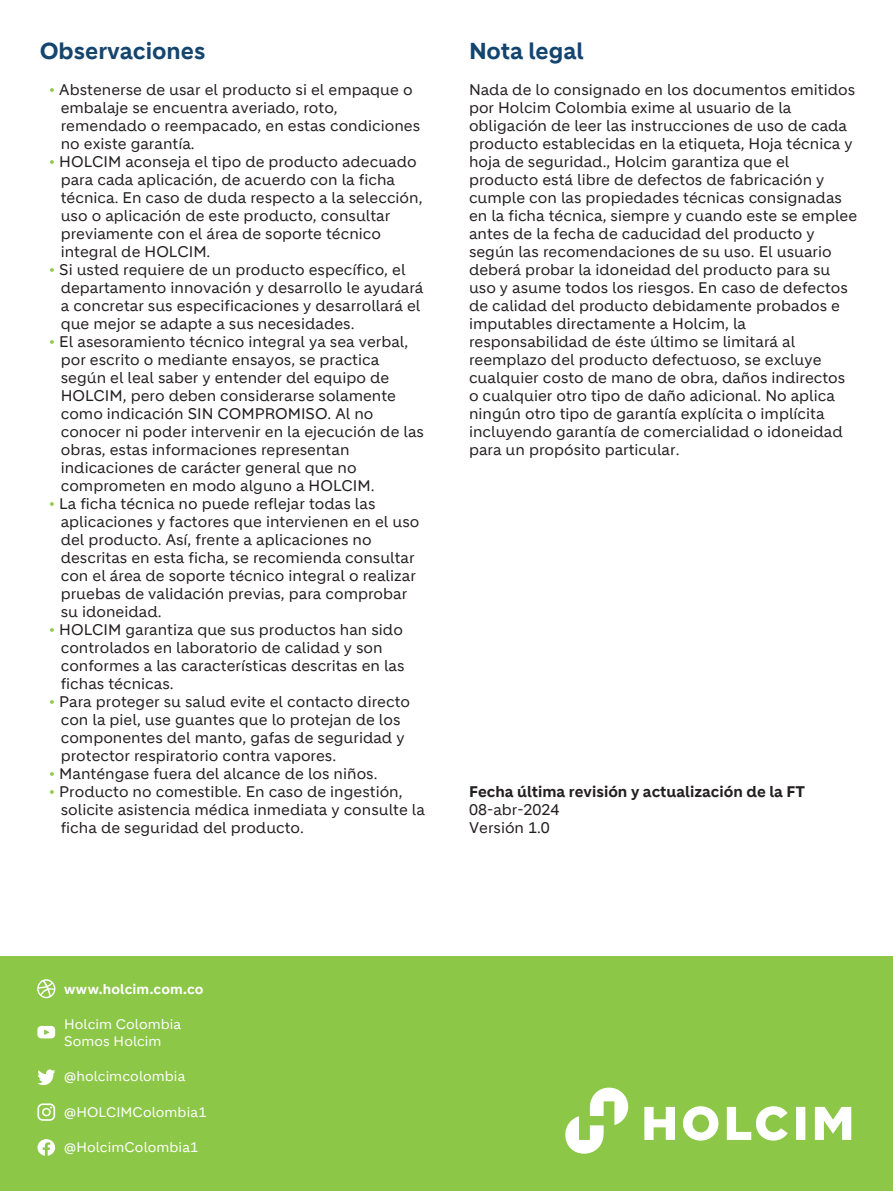
<style>
.page{position:relative;width:893px;height:1191px;background:#fff}
.page>*{position:absolute;margin:0;border:0;box-sizing:border-box;transform-origin:0 0}
.t1{font:700 22.5px "Holcim";color:#14456f}
.t2{font:15px/18px "Holcim";color:#231f20}
.t3{font:700 15px "Holcim";color:#231f20}
.t4{font:13.5px/17.5px "Holcim";letter-spacing:.005em;color:#fff}
.t5{font:700 13.5px "Holcim";letter-spacing:.01em;color:#fff}
.s1{color:#8cc747}
</style>
<div class="page">
<div style="left:0;top:956px;width:893px;height:235px;background:#8cc747"></div>
<svg style="left:37px;top:1069px;width:18px;height:16px"></svg>
<svg style="left:37px;top:1026px;width:18px;height:12px"></svg>
<svg style="left:37px;top:1103px;width:18px;height:17px"></svg>
<svg style="left:37px;top:1139px;width:18px;height:16px"></svg>
<svg style="left:37px;top:979px;width:18px;height:19px"></svg>
<svg style="left:644px;top:1106px;width:207px;height:34px"></svg>
<svg style="left:565px;top:1087px;width:63px;height:66px"></svg>
<h1 class="t1" style="left:40px;top:38px;width:167px">Observaciones</h1>
<p class="t2" style="left:61px;top:81px;width:361px;text-indent:-12px"><span class="s1">•</span> Abstenerse de usar el producto si el empaque o embalaje se encuentra averiado, roto, remendado o reempacado, en estas condiciones no existe garantía.</p>
<p class="t2" style="left:61px;top:153px;width:363px;text-indent:-12px"><span class="s1">•</span> HOLCIM aconseja el tipo de producto adecuado para cada aplicación, de acuerdo con la ficha técnica. En caso de duda respecto a la selección, uso o aplicación de este producto, consultar previamente con el área de soporte técnico integral de HOLCIM.</p>
<p class="t2" style="left:61px;top:261px;width:364px;text-indent:-12px"><span class="s1">•</span> Si usted requiere de un producto específico, el departamento innovación y desarrollo le ayudará a concretar sus especificaciones y desarrollará el que mejor se adapte a sus necesidades.</p>
<p class="t2" style="left:61px;top:333px;width:365px;text-indent:-12px"><span class="s1">•</span> El asesoramiento técnico integral ya sea verbal, por escrito o mediante ensayos, se practica según el leal saber y entender del equipo de HOLCIM, pero deben considerarse solamente como indicación SIN COMPROMISO. Al no conocer ni poder intervenir en la ejecución de las obras, estas informaciones representan indicaciones de carácter general que no comprometen en modo alguno a HOLCIM.</p>
<p class="t2" style="left:61px;top:495px;width:360px;text-indent:-12px"><span class="s1">•</span> La ficha técnica no puede reflejar todas las aplicaciones y factores que intervienen en el uso del producto. Así, frente a aplicaciones no descritas en esta ficha, se recomienda consultar con el área de soporte técnico integral o realizar pruebas de validación previas, para comprobar su idoneidad.</p>
<p class="t2" style="left:61px;top:621px;width:345px;text-indent:-12px"><span class="s1">•</span> HOLCIM garantiza que sus productos han sido controlados en laboratorio de calidad y son conformes a las características descritas en las fichas técnicas.</p>
<p class="t2" style="left:61px;top:693px;width:351px;text-indent:-12px"><span class="s1">•</span> Para proteger su salud evite el contacto directo con la piel, use guantes que lo protejan de los componentes del manto, gafas de seguridad y protector respiratorio contra vapores.</p>
<p class="t2" style="left:49px;top:765px;width:330px"><span class="s1">•</span> Manténgase fuera del alcance de los niños.</p>
<p class="t2" style="left:61px;top:783px;width:366px;text-indent:-12px"><span class="s1">•</span> Producto no comestible. En caso de ingestión, solicite asistencia médica inmediata y consulte la ficha de seguridad del producto.</p>
<h1 class="t1" style="left:469px;top:37px;width:116px">Nota legal</h1>
<p class="t2" style="left:469px;top:80px;width:390px">Nada de lo consignado en los documentos emitidos por Holcim Colombia exime al usuario de la obligación de leer las instrucciones de uso de cada producto establecidas en la etiqueta, Hoja técnica y hoja de seguridad., Holcim garantiza que el producto está libre de defectos de fabricación y cumple con las propiedades técnicas consignadas en la ficha técnica, siempre y cuando este se emplee antes de la fecha de caducidad del producto y según las recomendaciones de su uso. El usuario deberá probar la idoneidad del producto para su uso y asume todos los riesgos. En caso de defectos de calidad del producto debidamente probados e imputables directamente a Holcim, la responsabilidad de éste último se limitará al reemplazo del producto defectuoso, se excluye cualquier costo de mano de obra, daños indirectos o cualquier otro tipo de daño adicional. No aplica ningún otro tipo de garantía explícita o implícita incluyendo garantía de comercialidad o idoneidad para un propósito particular.</p>
<p class="t3" style="left:469px;top:783px;width:337px">Fecha última revisión y actualización de la FT</p>
<p class="t2" style="left:469px;top:801px;width:92px">08-abr-2024<br>Versión 1.0</p>
<p class="t5" style="left:64px;top:981px;width:141px">www.holcim.com.co</p>
<p class="t4" style="left:64px;top:1015px;width:119px">Holcim Colombia<br>Somos Holcim</p>
<p class="t4" style="left:64px;top:1068px;width:123px">@holcimcolombia</p>
<p class="t4" style="left:64px;top:1103px;width:144px">@HOLCIMColombia1</p>
<p class="t4" style="left:64px;top:1138px;width:136px">@HolcimColombia1</p>
</div>
